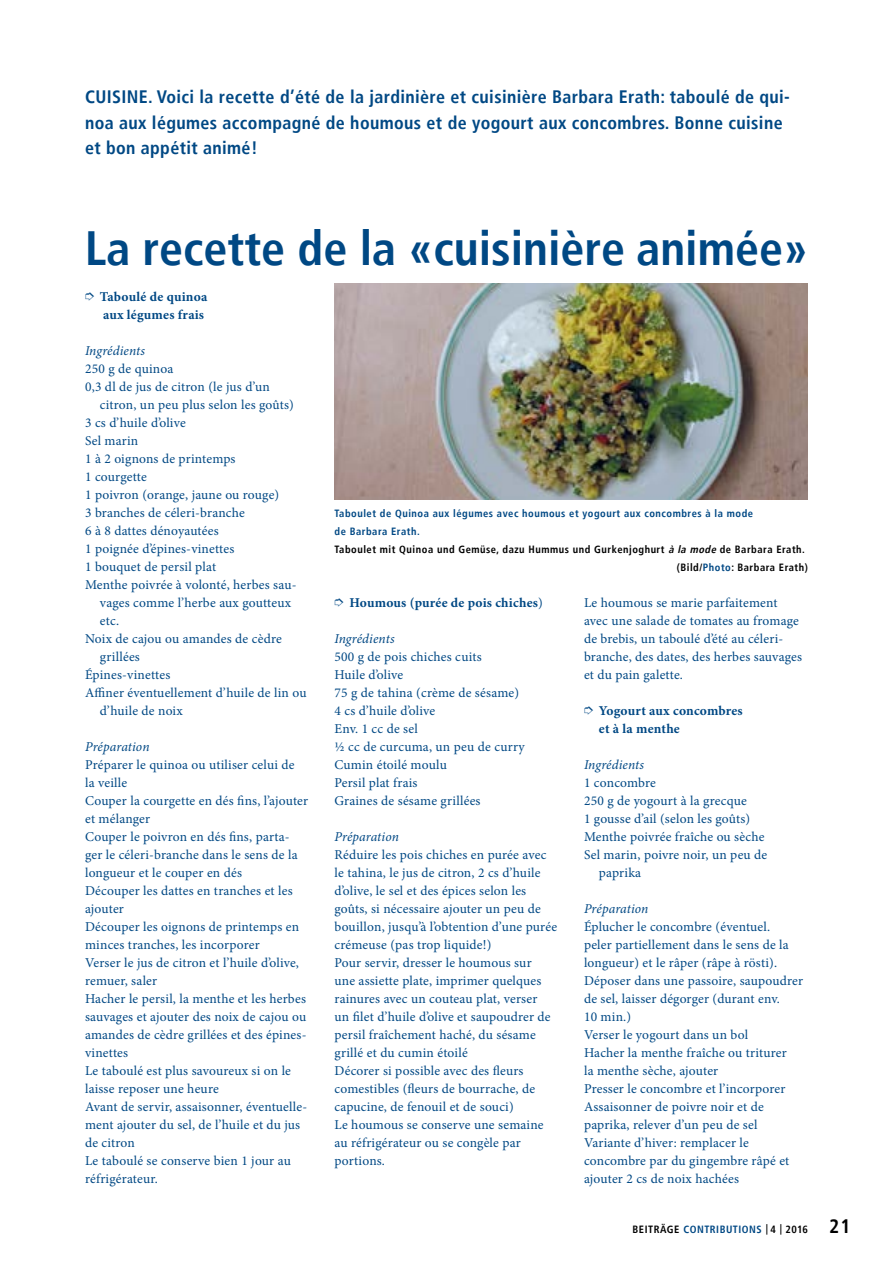
<style>
.page{position:relative;width:893px;height:1263px;background:#fff}
.page>*{position:absolute;margin:0;border:0;box-sizing:border-box;transform-origin:0 0}
.t1{font:700 condensed 48px "Frutiger LT";color:#004884}
.t2{font:700 condensed 18px/25.5px "Frutiger LT";letter-spacing:.02em;color:#004884}
.t3{font:13.5px/18px "Minion Pro";letter-spacing:.015em;color:#004884}
.t4{font:700 13.5px/18px "Minion Pro";letter-spacing:.015em;color:#004884}
.t5{font:italic 13.5px "Minion Pro";letter-spacing:.005em;color:#004884}
.t6{font:700 condensed 10.5px "Frutiger LT";letter-spacing:.05em;color:#000}
.t7{font:700 condensed 10.5px "Frutiger LT";letter-spacing:.05em;color:#004884}
.s1{font-style:italic}
.s2{color:#004884}
.s3{font-weight:400}
.s4{font-size:19.5px}
</style>
<div class="page">
<img style="left:334px;top:283px;width:474px;height:216px">
<h2 class="t2" style="left:85px;top:84px;width:706px">CUISINE. Voici la recette d’été de la jardinière et cuisinière Barbara Erath: taboulé de qui&shy;noa aux légumes accompagné de houmous et de yogourt aux concombres. Bonne cuisine et bon appétit animé!</h2>
<h1 class="t1" style="left:85px;top:220px;width:724px">La recette de la «cuisinière animée»</h1>
<p class="t4" style="left:100px;top:288px;width:109px">Taboulé de quinoa aux légumes frais</p>
<p class="t5" style="left:85px;top:342px;width:62px">Ingrédients</p>
<p class="t3" style="left:85px;top:360px;width:90px">250 g de quinoa</p>
<p class="t3" style="left:85px;top:378px;width:186px">0,3 dl de jus de citron (le jus d’un</p>
<p class="t3" style="left:100px;top:396px;width:195px">citron, un peu plus selon les goûts)</p>
<p class="t3" style="left:85px;top:414px;width:102px">3 cs d’huile d’olive</p>
<p class="t3" style="left:85px;top:432px;width:55px">Sel marin</p>
<p class="t3" style="left:85px;top:450px;width:152px">1 à 2 oignons de printemps</p>
<p class="t3" style="left:85px;top:468px;width:63px">1 courgette</p>
<p class="t3" style="left:85px;top:486px;width:196px">1 poivron (orange, jaune ou rouge)</p>
<p class="t3" style="left:85px;top:504px;width:161px">3 branches de céleri-branche</p>
<p class="t3" style="left:85px;top:522px;width:135px">6 à 8 dattes dénoyautées</p>
<p class="t3" style="left:85px;top:540px;width:151px">1 poignée d’épines-vinettes</p>
<p class="t3" style="left:85px;top:558px;width:133px">1 bouquet de persil plat</p>
<p class="t3" style="left:85px;top:576px;width:213px">Menthe poivrée à volonté, herbes sau-</p>
<p class="t3" style="left:100px;top:594px;width:193px">vages comme l’herbe aux goutteux</p>
<p class="t3" style="left:100px;top:612px;width:21px">etc.</p>
<p class="t3" style="left:85px;top:630px;width:198px">Noix de cajou ou amandes de cèdre</p>
<p class="t3" style="left:100px;top:648px;width:41px">grillées</p>
<p class="t3" style="left:85px;top:666px;width:87px">Épines-vinettes</p>
<p class="t3" style="left:85px;top:684px;width:223px">Affiner éventuellement d’huile de lin ou</p>
<p class="t3" style="left:100px;top:702px;width:84px">d’huile de noix</p>
<p class="t5" style="left:85px;top:737px;width:66px">Préparation</p>
<p class="t3" style="left:85px;top:756px;width:225px">Préparer le quinoa ou utiliser celui de<br>la veille<br>Couper la courgette en dés fins, l’ajouter et mélanger<br>Couper le poivron en dés fins, parta&shy;ger le céleri-branche dans le sens de la longueur et le couper en dés<br>Découper les dattes en tranches et les ajouter<br>Découper les oignons de printemps en minces tranches, les incorporer<br>Verser le jus de citron et l’huile d’olive, remuer, saler<br>Hacher le persil, la menthe et les herbes sauvages et ajouter des noix de cajou ou amandes de cèdre grillées et des épines&shy;vinettes<br>Le taboulé est plus savoureux si on le laisse reposer une heure<br>Avant de servir, assaisonner, éventuelle&shy;ment ajouter du sel, de l’huile et du jus de citron<br>Le taboulé se conserve bien 1 jour au réfrigérateur.</p>
<p class="t7" style="left:334px;top:507px;width:420px">Taboulet de Quinoa aux légumes avec houmous et yogourt aux concombres à la mode</p>
<p class="t7" style="left:334px;top:525px;width:87px">de Barbara Erath.</p>
<p class="t6" style="left:334px;top:543px;width:472px">Taboulet mit Quinoa und Gemüse, dazu Hummus und Gurkenjoghurt <span class="s1">à la mode</span> de Barbara Erath.</p>
<p class="t6" style="left:677px;top:561px;width:133px">(Bild/<span class="s2">Photo</span>: Barbara Erath)</p>
<p class="t4" style="left:349px;top:594px;width:195px">Houmous (purée de pois chiches<span class="s3">)</span></p>
<p class="t5" style="left:335px;top:630px;width:62px">Ingrédients</p>
<p class="t3" style="left:335px;top:648px;width:192px">500 g de pois chiches cuits<br>Huile d’olive<br>75 g de tahina (crème de sésame)<br>4 cs d’huile d’olive<br>Env. 1 cc de sel<br>½ cc de curcuma, un peu de curry<br>Cumin étoilé moulu<br>Persil plat frais<br>Graines de sésame grillées</p>
<p class="t5" style="left:335px;top:827px;width:66px">Préparation</p>
<p class="t3" style="left:335px;top:846px;width:224px">Réduire les pois chiches en purée avec le tahina, le jus de citron, 2 cs d’huile d’olive, le sel et des épices selon les goûts, si nécessaire ajouter un peu de bouillon, jusqu’à l’obtention d’une purée crémeuse (pas trop liquide!)<br>Pour servir, dresser le houmous sur<br>une assiette plate, imprimer quelques rainures avec un couteau plat, verser<br>un filet d’huile d’olive et saupoudrer de persil fraîchement haché, du sésame grillé et du cumin étoilé<br>Décorer si possible avec des fleurs comestibles (fleurs de bourrache, de capucine, de fenouil et de souci)<br>Le houmous se conserve une semaine au réfrigérateur ou se congèle par portions.</p>
<p class="t3" style="left:584px;top:594px;width:220px">Le houmous se marie parfaitement avec une salade de tomates au fromage de brebis, un taboulé d’été au céleri&shy;branche, des dates, des herbes sauvages et du pain galette.</p>
<p class="t4" style="left:599px;top:701px;width:145px">Yogourt aux concombres et à la menthe</p>
<p class="t5" style="left:584px;top:755px;width:62px">Ingrédients</p>
<p class="t3" style="left:584px;top:774px;width:73px">1 concombre</p>
<p class="t3" style="left:584px;top:792px;width:164px">250 g de yogourt à la grecque</p>
<p class="t3" style="left:584px;top:810px;width:168px">1 gousse d’ail (selon les goûts)</p>
<p class="t3" style="left:584px;top:828px;width:182px">Menthe poivrée fraîche ou sèche</p>
<p class="t3" style="left:584px;top:846px;width:185px">Sel marin, poivre noir, un peu de</p>
<p class="t3" style="left:599px;top:864px;width:44px">paprika</p>
<p class="t5" style="left:584px;top:899px;width:66px">Préparation</p>
<p class="t3" style="left:584px;top:918px;width:221px">Éplucher le concombre (éventuel.<br>peler partiellement dans le sens de la longueur) et le râper (râpe à rösti).<br>Déposer dans une passoire, saupoudrer de sel, laisser dégorger (durant env.<br>10 min.)<br>Verser le yogourt dans un bol<br>Hacher la menthe fraîche ou triturer<br>la menthe sèche, ajouter<br>Presser le concombre et l’incorporer<br>Assaisonner de poivre noir et de paprika, relever d’un peu de sel<br>Variante d’hiver: remplacer le concombre par du gingembre râpé et ajouter 2 cs de noix hachées</p>
<p class="t6" style="left:632px;top:1223px;width:219px">BEITRÄGE <span class="s2">CONTRIBUTIONS</span> | 4 | 2016 <span class="s4">21</span></p>
</div>
